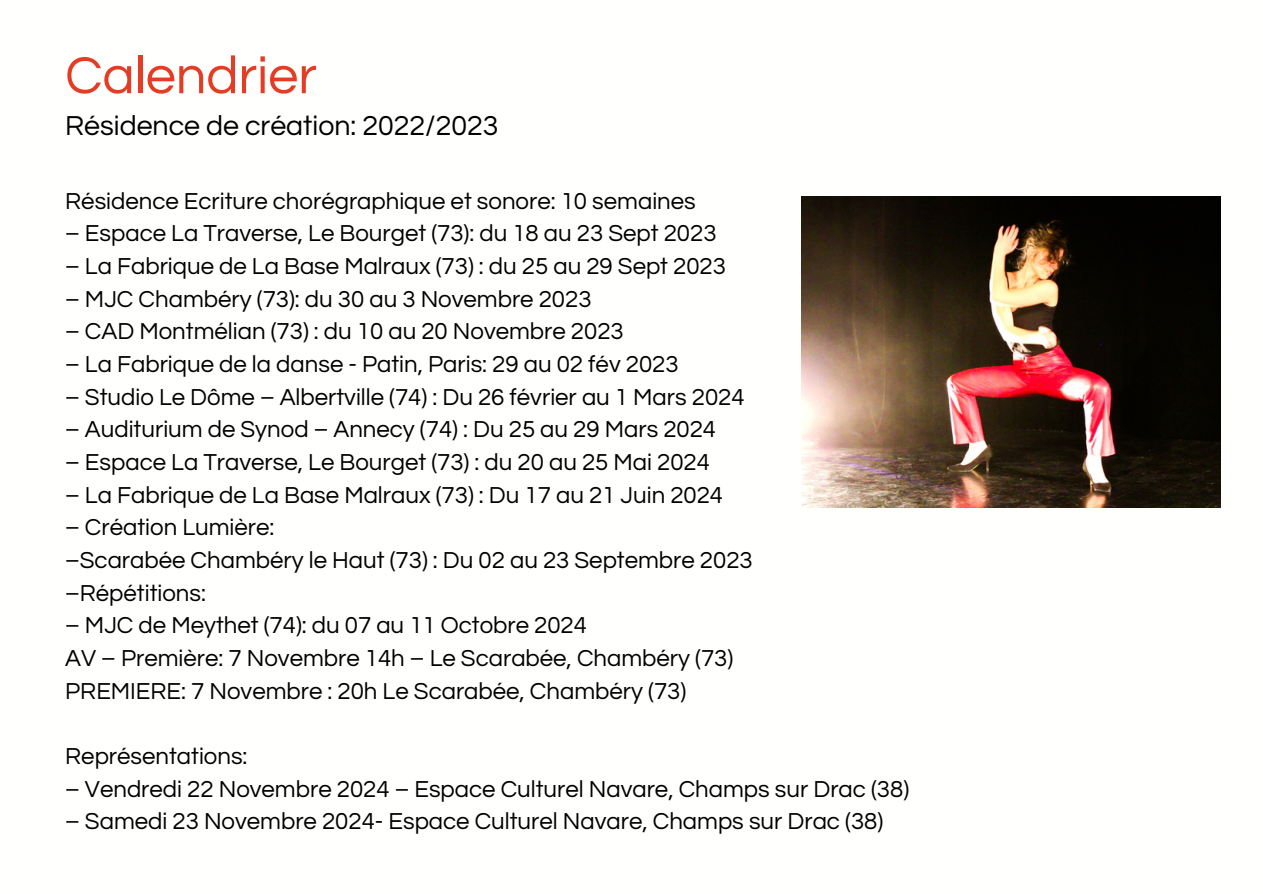
<style>
.page{position:relative;width:1263px;height:894px;background:#fff}
.page>*{position:absolute;margin:0;border:0;box-sizing:border-box;transform-origin:0 0}
.t1{font:54px "Questrial";color:#e63c24}
.t2{font:28.5px "Questrial";color:#000}
.t3{font:24px "Questrial";color:#000}
</style>
<div class="page">
<img style="left:802px;top:196px;width:418px;height:311px">
<h2 class="t1" style="left:65px;top:49px;width:253px">Calendrier</h2>
<p class="t2" style="left:65px;top:111px;width:435px">Résidence de création: 2022/2023</p>
<p class="t3" style="left:65px;top:189px;width:632px">Résidence Ecriture chorégraphique et sonore: 10 semaines</p>
<p class="t3" style="left:65px;top:222px;width:653px">– Espace La Traverse, Le Bourget (73): du 18 au 23 Sept 2023</p>
<p class="t3" style="left:65px;top:254px;width:662px">– La Fabrique de La Base Malraux (73) : du 25 au 29 Sept 2023</p>
<p class="t3" style="left:65px;top:287px;width:528px">– MJC Chambéry (73): du 30 au 3 Novembre 2023</p>
<p class="t3" style="left:65px;top:319px;width:560px">– CAD Montmélian (73) : du 10 au 20 Novembre 2023</p>
<p class="t3" style="left:65px;top:352px;width:615px">– La Fabrique de la danse - Patin, Paris: 29 au 02 fév 2023</p>
<p class="t3" style="left:65px;top:385px;width:681px">– Studio Le Dôme – Albertville (74) : Du 26 février au 1 Mars 2024</p>
<p class="t3" style="left:65px;top:417px;width:652px">– Auditurium de Synod – Annecy (74) : Du 25 au 29 Mars 2024</p>
<p class="t3" style="left:65px;top:450px;width:646px">– Espace La Traverse, Le Bourget (73) : du 20 au 25 Mai 2024</p>
<p class="t3" style="left:65px;top:483px;width:659px">– La Fabrique de La Base Malraux (73) : Du 17 au 21 Juin 2024</p>
<p class="t3" style="left:65px;top:515px;width:211px">– Création Lumière:</p>
<p class="t3" style="left:65px;top:548px;width:689px">–Scarabée Chambéry le Haut (73) : Du 02 au 23 Septembre 2023</p>
<p class="t3" style="left:65px;top:580px;width:142px">–Répétitions:</p>
<p class="t3" style="left:65px;top:613px;width:523px">– MJC de Meythet (74): du 07 au 11 Octobre 2024</p>
<p class="t3" style="left:65px;top:646px;width:670px">AV – Première: 7 Novembre 14h – Le Scarabée, Chambéry (73)</p>
<p class="t3" style="left:65px;top:678px;width:622px">PREMIERE: 7 Novembre : 20h Le Scarabée, Chambéry (73)</p>
<p class="t3" style="left:65px;top:744px;width:184px">Représentations:</p>
<p class="t3" style="left:65px;top:776px;width:845px">– Vendredi 22 Novembre 2024 – Espace Culturel Navare, Champs sur Drac (38)</p>
<p class="t3" style="left:65px;top:809px;width:819px">– Samedi 23 Novembre 2024- Espace Culturel Navare, Champs sur Drac (38)</p>
</div>
